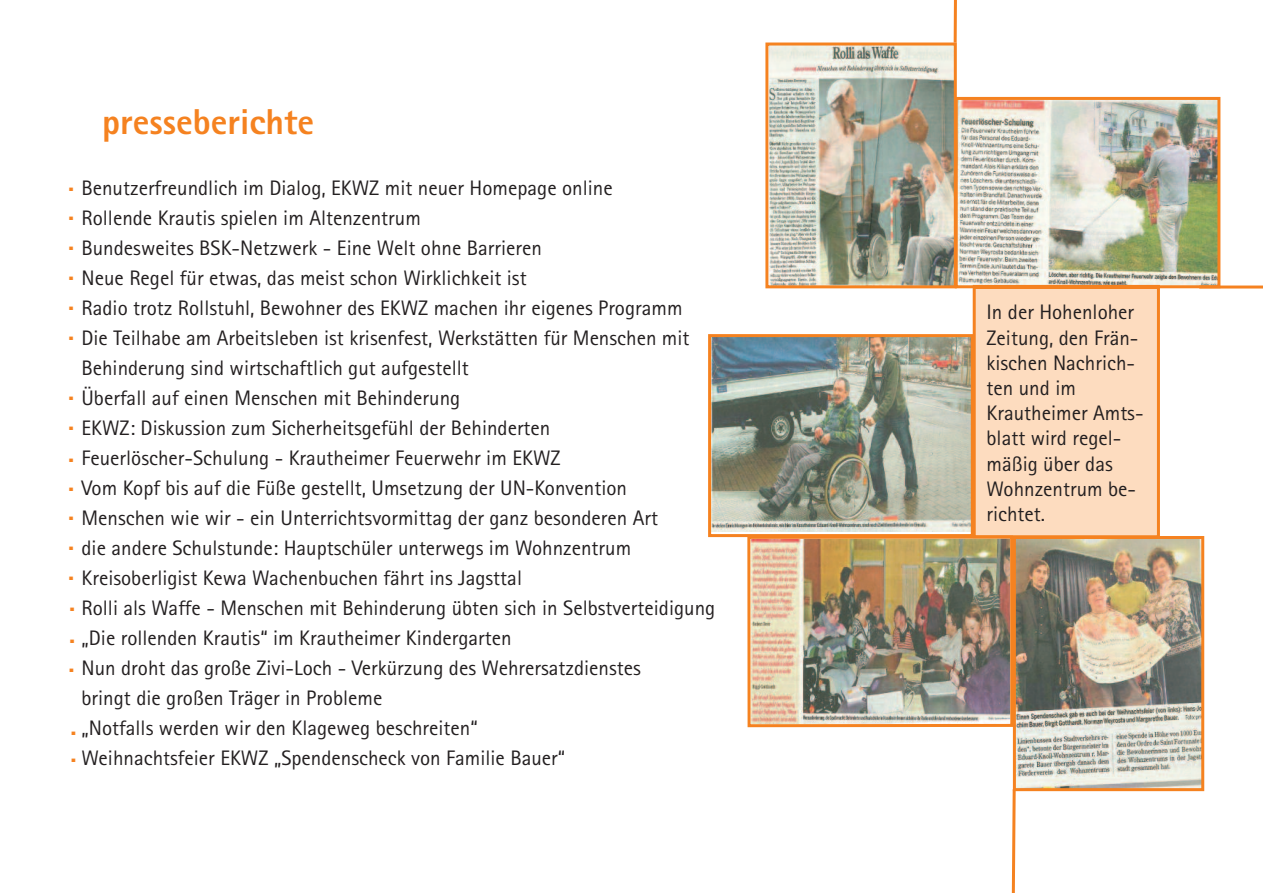
<style>
.page{position:relative;width:1263px;height:893px;background:#fff}
.page>*{position:absolute;margin:0;border:0;box-sizing:border-box;transform-origin:0 0}
.t1{font:36px/30.3px "Arial";color:#f58220;text-align:justify}
.t2{font:800 36px "Agfa Rotis Sans Serif";color:#f58220}
.t3{font:21px/30px "Agfa Rotis Sans Serif";color:#231f20}
</style>
<div class="page">
<img style="left:959px;top:101px;width:257px;height:183px">
<div style="left:955px;top:97px;width:265px;height:191px;border:3px solid #f58220"></div>
<img style="left:769px;top:47px;width:184px;height:237px">
<div style="left:765px;top:43px;width:192px;height:245px;border:3px solid #f58220"></div>
<img style="left:751px;top:540px;width:258px;height:183px">
<div style="left:747px;top:536px;width:266px;height:191px;border:3px solid #f58220"></div>
<img style="left:1017px;top:540px;width:183px;height:247px">
<div style="left:1013px;top:536px;width:191px;height:255px;border:3px solid #f58220"></div>
<img style="left:712px;top:338px;width:258px;height:194px">
<div style="left:708px;top:334px;width:266px;height:203px;border:3px solid #f58220"></div>
<hr style="left:954px;top:0;width:3px;height:43px;background:#f58220">
<hr style="left:1199px;top:286px;width:64px;height:3px;background:#f58220">
<svg style="left:1011px;top:786px;width:6px;height:107px"></svg>
<div style="left:976px;top:288px;width:181px;height:247px;background:#fddcbf"></div>
<div style="left:973px;top:285px;width:187px;height:253px;border:3px solid #f58220"></div>
<h1 class="t2" style="left:102px;top:109px;width:213px">presseberichte</h1>
<p class="t3" style="left:82px;top:175px;width:635px">Benutzerfreundlich im Dialog, EKWZ mit neuer Homepage online<br>Rollende Krautis spielen im Altenzentrum<br>Bundesweites BSK-Netzwerk - Eine Welt ohne Barrieren<br>Neue Regel für etwas, das meist schon Wirklichkeit ist<br>Radio trotz Rollstuhl, Bewohner des EKWZ machen ihr eigenes Programm<br>Die Teilhabe am Arbeitsleben ist krisenfest, Werkstätten für Menschen mit Behinderung sind wirtschaftlich gut aufgestellt<br>Überfall auf einen Menschen mit Behinderung<br>EKWZ: Diskussion zum Sicherheitsgefühl der Behinderten Feuerlöscher-Schulung - Krautheimer Feuerwehr im EKWZ<br>Vom Kopf bis auf die Füße gestellt, Umsetzung der UN-Konvention Menschen wie wir - ein Unterrichtsvormittag der ganz besonderen Art<br>die andere Schulstunde: Hauptschüler unterwegs im Wohnzentrum Kreisoberligist Kewa Wachenbuchen fährt ins Jagsttal<br>Rolli als Waffe - Menschen mit Behinderung übten sich in Selbstverteidigung „Die rollenden Krautis“ im Krautheimer Kindergarten<br>Nun droht das große Zivi-Loch - Verkürzung des Wehrersatzdienstes<br>bringt die großen Träger in Probleme<br>„Notfalls werden wir den Klageweg beschreiten“<br>Weihnachtsfeier EKWZ „Spendenscheck von Familie Bauer“</p>
<h1 class="t1" style="left:66px;top:164px;width:12px;line-height:29.7px">. . . . . .</h1>
<h1 class="t1" style="left:66px;top:372px;width:13px">. . . . . . . . . .</h1>
<h1 class="t1" style="left:68px;top:709px;width:12px;line-height:27px">. .</h1>
<p class="t3" style="left:986px;top:302px;width:159px;line-height:25.2px">In der Hohenloher<br>Zeitung, den Frän&shy;kischen Nachrich&shy;ten und im<br>Krautheimer Amts&shy;blatt wird regel&shy;mäßig über das<br>Wohnzentrum be&shy;richtet.</p>
</div>
